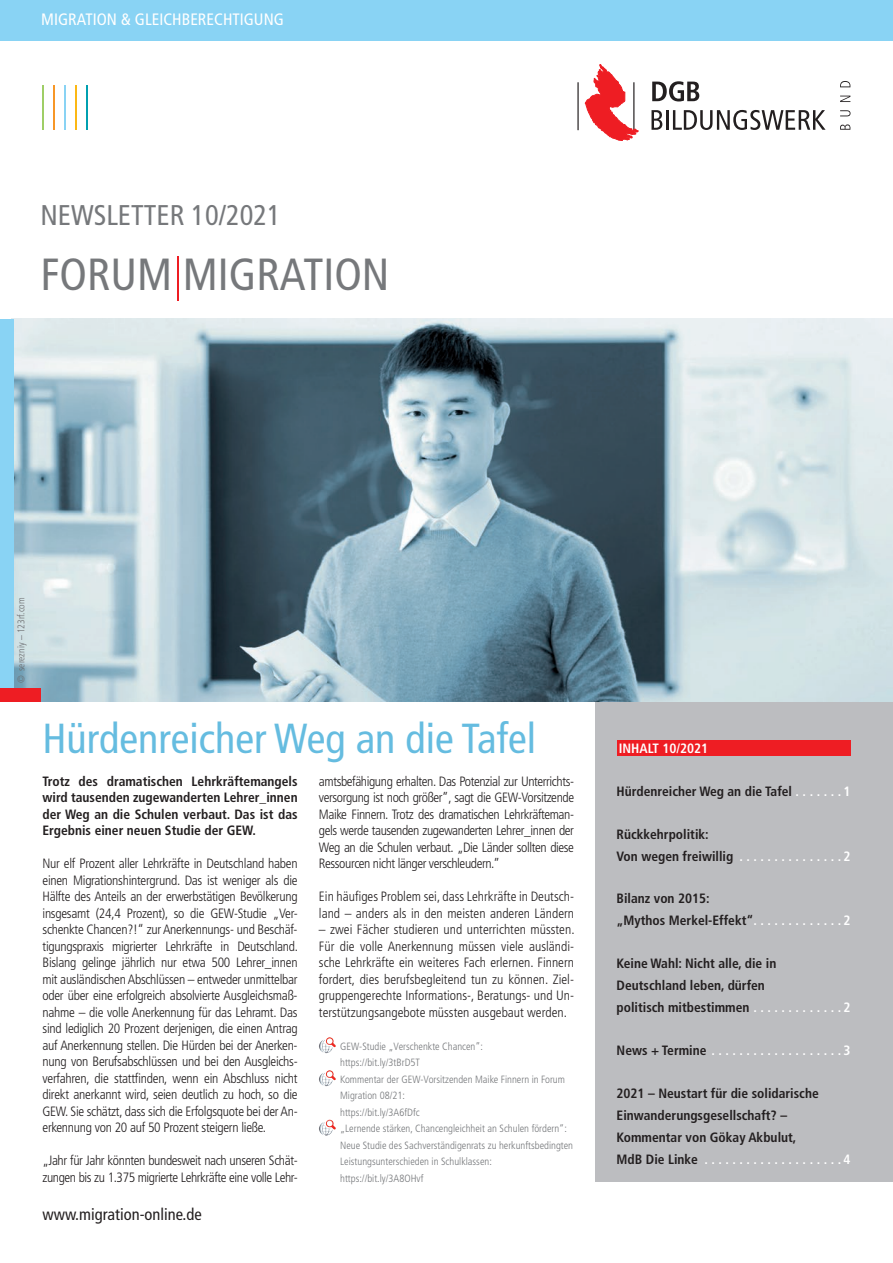
<style>
.page{position:relative;width:893px;height:1263px;background:#fff}
.page>*{position:absolute;margin:0;border:0;box-sizing:border-box;transform-origin:0 0}
.t1{font:condensed 45px "Frutiger";color:#76787b}
.t2{font:condensed 42px "Frutiger";color:#65bce0}
.t3{font:condensed 28.5px "Frutiger";color:#76787b}
.t4{font:condensed 16.5px "Frutiger";color:#fff}
.t5{font:condensed 16.5px "Frutiger";color:#231f20}
.t6{font:300 condensed 13.5px/16.5px "Frutiger";letter-spacing:-.02em;color:#231f20;text-align:justify}
.t7{font:700 condensed 13.5px/21.9px "Frutiger";color:#231f20}
.t8{font:300 condensed 13.5px/16.5px "Frutiger";color:#231f20}
.t9{font:700 condensed 13.5px "Frutiger";color:#fff}
.t10{font:300 condensed 10.5px/16.5px "Frutiger";color:#76787b}
.t11{font:300 condensed 9.75px "Frutiger";color:#6c6d70}
.s1{color:#fff}
.s2{color:#231f20}
</style>
<div class="page">
<div style="left:595px;top:661px;width:298px;height:521px;background:#bcbdc0"></div>
<img style="left:14px;top:319px;width:879px;height:383px">
<div style="left:617px;top:740px;width:234px;height:15px;background:#ee1d23"></div>
<div style="left:0;top:0;width:893px;height:28px;background:#89d3f4"></div>
<div style="left:0;top:13px;width:893px;height:28px;background:#89d3f4"></div>
<hr style="left:43px;top:85px;width:1px;height:45px;background:#9fce66">
<hr style="left:54px;top:85px;width:1px;height:45px;background:#f79727">
<hr style="left:177px;top:256px;width:1px;height:45px;background:#ee1d23">
<hr style="left:65px;top:85px;width:1px;height:45px;background:#89d3f4">
<hr style="left:76px;top:85px;width:1px;height:45px;background:#fcb814">
<hr style="left:87px;top:85px;width:1px;height:45px;background:#00a0b0">
<hr style="left:577px;top:82px;width:2px;height:48px;background:#231f20">
<svg style="left:585px;top:64px;width:53px;height:77px"></svg>
<svg style="left:652px;top:81px;width:47px;height:20px"></svg>
<svg style="left:651px;top:110px;width:11px;height:20px"></svg>
<hr style="left:666px;top:110px;width:3px;height:20px;background:#231f20">
<svg style="left:673px;top:110px;width:153px;height:20px"></svg>
<svg style="left:840px;top:124px;width:10px;height:6px"></svg>
<svg style="left:840px;top:110px;width:10px;height:6px"></svg>
<svg style="left:840px;top:96px;width:10px;height:6px"></svg>
<svg style="left:840px;top:81px;width:10px;height:6px"></svg>
<div style="left:0;top:319px;width:14px;height:383px;background:#89d3f4"></div>
<div style="left:0;top:688px;width:40px;height:14px;background:#ee1d23"></div>
<img style="left:319px;top:1037px;width:17px;height:16px">
<img style="left:319px;top:1070px;width:17px;height:16px">
<img style="left:319px;top:1120px;width:17px;height:16px">
<p class="t4" style="left:41px;top:10px;width:244px">MIGRATION &amp; GLEICHBERECHTIGUNG</p>
<h3 class="t3" style="left:40px;top:199px;width:242px">NEWSLETTER 10/2021</h3>
<h1 class="t1" style="left:40px;top:248px;width:351px">FORUM MIGRATION</h1>
<p class="t11" style="left:16px;top:683px;width:87px;rotate:-90deg">© serezniy – 123rf.com</p>
<h2 class="t2" style="left:43px;top:714px;width:495px">Hürdenreicher Weg an die Tafel</h2>
<p class="t7" style="left:43px;top:773px;width:257px;line-height:16.5px;text-align:justify">Trotz des dramatischen Lehrkräftemangels wird tausenden zugewanderten Lehrer_innen der Weg an die Schulen verbaut. Das ist das Ergebnis einer neuen Studie der GEW.</p>
<p class="t6" style="left:43px;top:855px;width:257px">Nur elf Prozent aller Lehrkräfte in Deutschland haben einen Migrationshintergrund. Das ist weniger als die Hälfte des Anteils an der erwerbstätigen Bevölkerung insgesamt (24,4 Prozent), so die GEW-Studie „Ver&shy;schenkte Chancen?!“ zur Anerkennungs- und Beschäf&shy;tigungspraxis migrierter Lehrkräfte in Deutschland.<br>Bislang gelinge jährlich nur etwa 500 Lehrer_innen mit ausländischen Abschlüssen – entweder unmittelbar oder über eine erfolgreich absolvierte Ausgleichsmaß&shy;nahme – die volle Anerkennung für das Lehramt. Das sind lediglich 20 Prozent derjenigen, die einen Antrag auf Anerkennung stellen. Die Hürden bei der Anerken&shy;nung von Berufsabschlüssen und bei den Ausgleichs&shy;verfahren, die stattfinden, wenn ein Abschluss nicht direkt anerkannt wird, seien deutlich zu hoch, so die GEW. Sie schätzt, dass sich die Erfolgsquote bei der An&shy;erkennung von 20 auf 50 Prozent steigern ließe.</p>
<p class="t6" style="left:43px;top:1152px;width:257px">„Jahr für Jahr könnten bundesweit nach unseren Schät&shy;zungen bis zu 1.375 migrierte Lehrkräfte eine volle Lehr-</p>
<p class="t5" style="left:43px;top:1205px;width:161px">www.migration-online.de</p>
<p class="t6" style="left:319px;top:773px;width:257px">amtsbefähigung erhalten. Das Potenzial zur Unterrichts&shy;versorgung ist noch größer”, sagt die GEW-Vorsitzende Maike Finnern. Trotz des dramatischen Lehrkräfteman&shy;gels werde tausenden zugewanderten Lehrer_innen der Weg an die Schulen verbaut. „Die Länder sollten diese Ressourcen nicht länger verschleudern.”</p>
<p class="t8" style="left:319px;top:888px;width:257px">Ein häufiges Problem sei, dass Lehrkräfte in Deutsch&shy;land – anders als in den meisten anderen Ländern</p>
<p class="t6" style="left:319px;top:921px;width:257px">– zwei Fächer studieren und unterrichten müssten.<br>Für die volle Anerkennung müssen viele ausländi&shy;sche Lehrkräfte ein weiteres Fach erlernen. Finnern fordert, dies berufsbegleitend tun zu können. Ziel&shy;gruppengerechte Informations-, Beratungs- und Un&shy;terstützungsangebote müssten ausgebaut werden.</p>
<p class="t10" style="left:340px;top:1038px;width:234px">GEW-Studie „Verschenkte Chancen”:<br>https://bit.ly/3tBrD5T<br>Kommentar der GEW-Vorsitzenden Maike Finnern in Forum Migration 08/21:<br>https://bit.ly/3A6fDfc<br>„Lernende stärken, Chancengleichheit an Schulen fördern“:<br>Neue Studie des Sachverständigenrats zu herkunftsbedingten Leistungsunterschieden in Schulklassen: https://bit.ly/3A8OHvf</p>
<p class="t9" style="left:619px;top:740px;width:91px">Inhalt 10/2021</p>
<p class="t7" style="left:617px;top:780px;width:235px">Hürdenreicher Weg an die Tafel <span class="s1">. . . . . . 1</span></p>
<p class="t7" style="left:617px;top:823px;width:235px">Rückkehrpolitik:<br>Von wegen freiwillig <span class="s1">. . . . . . . . . . . . . . 2</span></p>
<p class="t7" style="left:617px;top:888px;width:235px">Bilanz von 2015:<br>„Mythos Merkel-Effekt“ <span class="s1">. . . . . . . . . . . . 2</span></p>
<p class="t7" style="left:617px;top:953px;width:235px">Keine Wahl: Nicht alle, die in<br>Deutschland leben, dürfen<br>politisch mitbestimmen <span class="s1">. . . . . . . . . . . . 2</span></p>
<p class="t9" style="left:617px;top:1042px;width:235px"><span class="s2">News + Termine</span> . . . . . . . . . . . . . . . . . . 3</p>
<p class="t7" style="left:617px;top:1083px;width:235px">2021 – Neustart für die solidarische Einwanderungsgesellschaft? – Kommentar von Gökay Akbulut,<br>MdB Die Linke <span class="s1">. . . . . . . . . . . . . . . . . . . 4</span></p>
</div>
